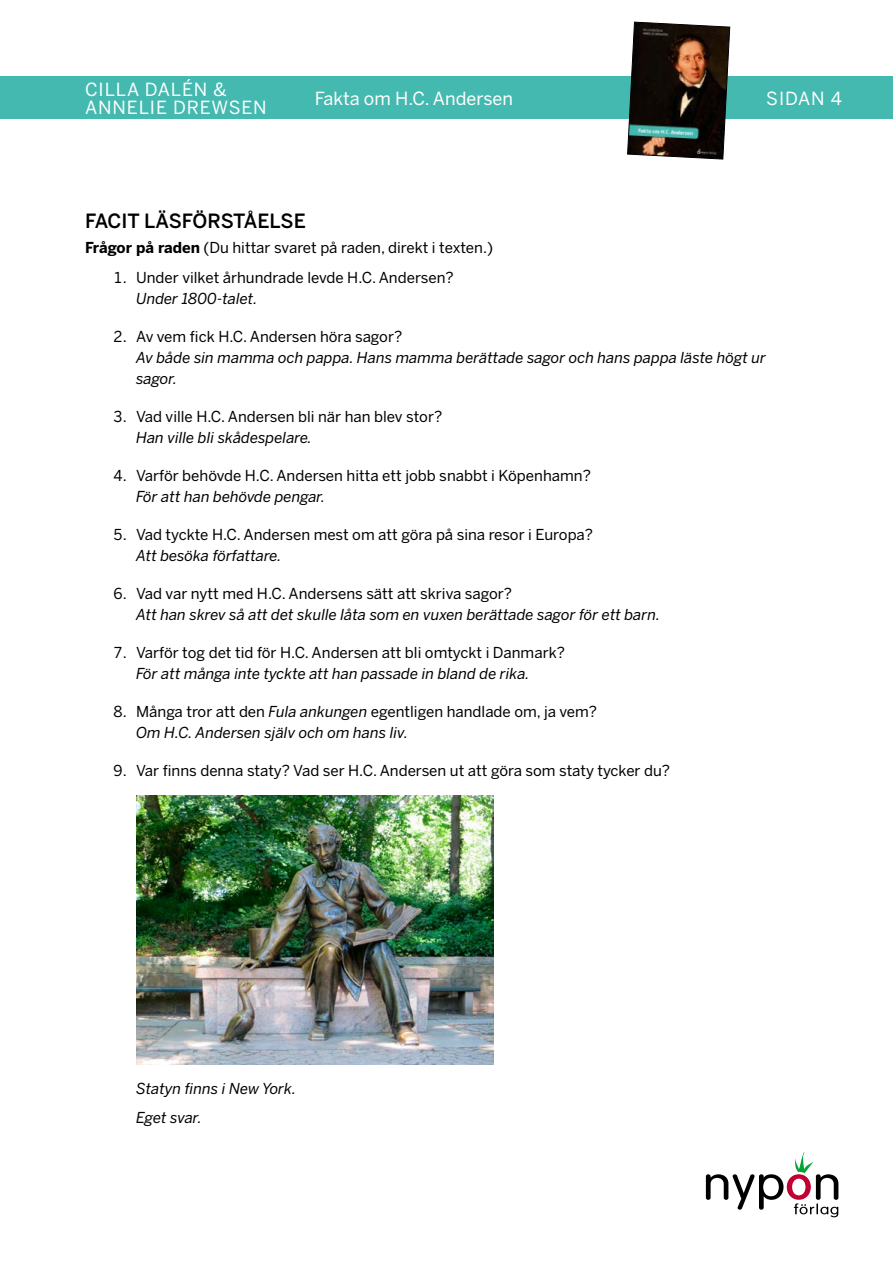
<style>
.page{position:relative;width:893px;height:1263px;background:#fff}
.page>*{position:absolute;margin:0;border:0;box-sizing:border-box;transform-origin:0 0}
.t1{font:500 19.5px "Benton Sans";letter-spacing:-.005em;color:#000}
.t2{font:18px/18px "Benton Sans";letter-spacing:.05em;color:#fff}
.t3{font:18px "Benton Sans";color:#fff}
.t4{font:15px/21px "Benton Sans";color:#000}
.t5{font:italic 15px/21px "Benton Sans";color:#000}
.s1{font-weight:700}
.s2{font-style:italic}
</style>
<div class="page">
<svg style="left:706px;top:1152px;width:132px;height:65px"></svg>
<div style="left:0;top:77px;width:893px;height:42px;background:#44b9b0"></div>
<img style="left:627px;top:21px;width:103px;height:139px">
<img style="left:136px;top:796px;width:358px;height:268px">
<p class="t2" style="left:85px;top:80px;width:183px">CILLA DALÉN &amp;<br>ANNELIE DREWSEN</p>
<p class="t3" style="left:315px;top:87px;width:200px">Fakta om H.C. Andersen</p>
<p class="t2" style="left:766px;top:89px;width:77px">SIDAN 4</p>
<h1 class="t1" style="left:85px;top:209px;width:222px">FACIT LÄSFÖRSTÅELSE</h1>
<p class="t4" style="left:85px;top:237px;width:410px"><span class="s1">Frågor på raden</span> (Du hittar svaret på raden, direkt i texten.)</p>
<p class="t4" style="left:113px;top:267px;width:342px">1. Under vilket århundrade levde H.C. Andersen?</p>
<p class="t5" style="left:136px;top:288px;width:123px">Under 1800-talet.</p>
<p class="t4" style="left:113px;top:326px;width:291px">2. Av vem fick H.C. Andersen höra sagor?</p>
<p class="t5" style="left:136px;top:347px;width:632px">Av både sin mamma och pappa. Hans mamma berättade sagor och hans pappa läste högt ur sagor.</p>
<p class="t4" style="left:113px;top:406px;width:331px">3. Vad ville H.C. Andersen bli när han blev stor?</p>
<p class="t5" style="left:136px;top:427px;width:177px">Han ville bli skådespelare.</p>
<p class="t4" style="left:113px;top:465px;width:479px">4. Varför behövde H.C. Andersen hitta ett jobb snabbt i Köpenhamn?</p>
<p class="t5" style="left:136px;top:486px;width:191px">För att han behövde pengar.</p>
<p class="t4" style="left:113px;top:524px;width:481px">5. Vad tyckte H.C. Andersen mest om att göra på sina resor i Europa?</p>
<p class="t5" style="left:136px;top:545px;width:147px">Att besöka författare.</p>
<p class="t4" style="left:113px;top:583px;width:400px">6. Vad var nytt med H.C. Andersens sätt att skriva sagor?</p>
<p class="t5" style="left:136px;top:604px;width:526px">Att han skrev så att det skulle låta som en vuxen berättade sagor för ett barn.</p>
<p class="t4" style="left:113px;top:642px;width:453px">7. Varför tog det tid för H.C. Andersen att bli omtyckt i Danmark?</p>
<p class="t5" style="left:136px;top:663px;width:395px">För att många inte tyckte att han passade in bland de rika.</p>
<p class="t4" style="left:136px;top:701px;width:463px;text-indent:-23px">8. Många tror att den <span class="s2">Fula ankungen</span> egentligen handlade om, ja vem?<br><span class="s2">Om H.C. Andersen själv och om hans liv.</span></p>
<p class="t4" style="left:113px;top:760px;width:559px">9. Var finns denna staty? Vad ser H.C. Andersen ut att göra som staty tycker du?</p>
<p class="t5" style="left:136px;top:1073px;width:162px;line-height:29.5px">Statyn finns i New York.<br>Eget svar.</p>
</div>
